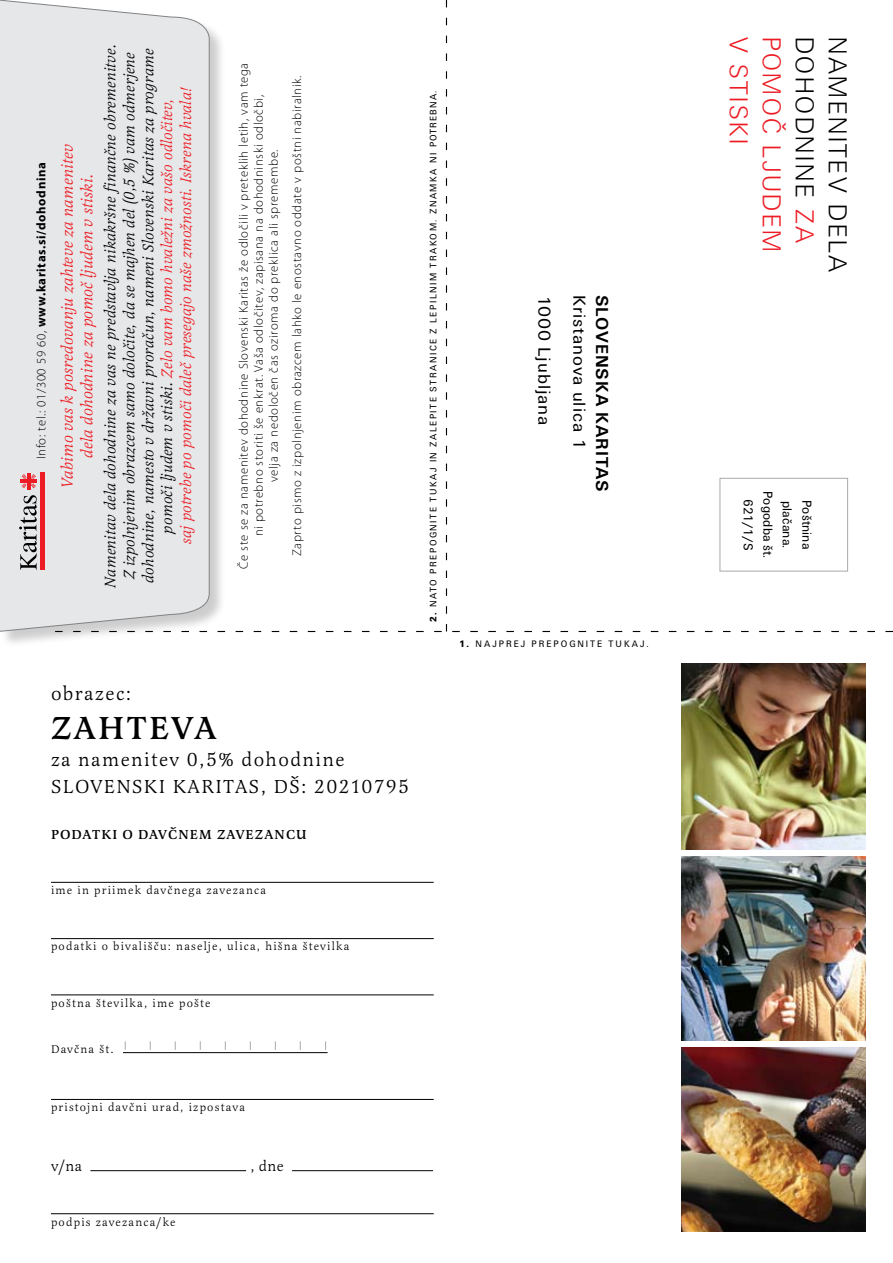
<style>
.page{position:relative;width:893px;height:1263px;background:#fff}
.page>*{position:absolute;margin:0;border:0;box-sizing:border-box;transform-origin:0 0}
.t1{font:500 33px "Latienne TEE";letter-spacing:.07em;color:#000}
.t2{font:27px "Unitus DEE Ligh";letter-spacing:.1em;color:#000}
.t3{font:27px "Unitus DEE Ligh";letter-spacing:.1em;color:#ed1c24}
.t4{font:19.5px/27px "Latienne TEE";letter-spacing:.07em;color:#000}
.t5{font:18px "Unitus TEE";letter-spacing:.05em;color:#000}
.t6{font:700 18px "Unitus TEE";letter-spacing:.05em;color:#000}
.t7{font:italic 16.5px/19.5px "Latienne TEE";letter-spacing:.01em;color:#ed1c24;text-align:center}
.t8{font:italic 15.75px/18.9px "Latienne TEE";letter-spacing:.01em;color:#000;text-align:center}
.t9{font:14.85px "Latienne TEE";color:#000}
.t10{font:13.5px/19.5px "Unitus TEE";letter-spacing:.01em;color:#000;text-align:center;scale:.95 1}
.t11{font:500 13.5px "Latienne TEE";letter-spacing:.08em;color:#000}
.t12{font:300 12.75px/15px "Myriad Pro";letter-spacing:.05em;color:#000;text-align:center}
.t13{font:700 12.75px "Myriad Pro";letter-spacing:.05em;color:#000}
.t14{font:11.55px "Latienne TEE";letter-spacing:.1em;color:#000}
.t15{font:9.75px "Unitus TEE";letter-spacing:.16em;color:#000;scale:.95 1}
.t16{font:9.75px "Unitus TEE";letter-spacing:.21em;color:#000;scale:.95 1}
.s1{font-weight:300}
.s2{color:#ed1c24}
.s3{font-family:"Unitus TEE Blac"}
</style>
<div class="page">
<hr style="left:51px;top:882px;width:383px;height:1px;background:#000">
<hr style="left:51px;top:938px;width:383px;height:1px;background:#000">
<hr style="left:51px;top:995px;width:383px;height:1px;background:#000">
<hr style="left:123px;top:1052px;width:205px;height:1px;background:#000">
<hr style="left:51px;top:1099px;width:383px;height:1px;background:#000">
<hr style="left:90px;top:1170px;width:156px;height:1px;background:#000">
<hr style="left:292px;top:1170px;width:141px;height:1px;background:#000">
<hr style="left:51px;top:1213px;width:383px;height:1px;background:#000">
<div style="left:0;top:0;width:232px;height:655px;background:#000;opacity:.2"></div>
<div style="left:0;top:0;width:55px;height:632px;background:#e6e7e8"></div>
<svg style="left:55px;top:0;width:838px;height:632px"></svg>
<img style="left:682px;top:856px;width:183px;height:184px">
<img style="left:682px;top:663px;width:183px;height:186px">
<img style="left:682px;top:1047px;width:184px;height:184px">
<svg style="left:19px;top:495px;width:18px;height:75px"></svg>
<hr style="left:21px;top:479px;width:16px;height:4px;background:#ed1c24">
<hr style="left:27px;top:473px;width:4px;height:16px;background:#ed1c24">
<svg style="left:22px;top:474px;width:14px;height:14px"></svg>
<hr style="left:41px;top:473px;width:4px;height:97px;background:#ed1c24">
<p class="t13" style="left:33px;top:459px;width:299px;rotate:-90deg"><span class="s1">Info: tel.: 01/300 59 60,</span> www.karitas.si/dohodnina</p>
<p class="t8" style="left:101px;top:587px;width:545px;rotate:-90deg">Namenitav dela dohodnine za vas ne predstavlja nikakršne finančne obremenitve.<br>Z izpolnjenim obrazcem samo določite, da se majhen del (0,5 %) vam odmerjene dohodnine, namesto v državni proračun, nameni Slovenski Karitas za programe pomoči ljudem v stiski. <span class="s2">Zelo vam bomo hvaležni za vašo odločitev,<br>saj potrebe po pomoči daleč presegajo naše zmožnosti. Iskrena hvala!</span></p>
<p class="t7" style="left:57px;top:488px;width:345px;rotate:-90deg">Vabimo vas k posredovanju zahteve za namenitev dela dohodnine za pomoč ljudem v stiski.</p>
<p class="t12" style="left:236px;top:569px;width:507px;rotate:-90deg">Če ste se za namenitev dohodnine Slovenski Karitas že odločili v preteklih letih, vam tega ni potrebno storiti še enkrat. Vaša odločitev, zapisana na dohodninski odločbi,<br>velja za nedoločen čas oziroma do preklica ali spremembe.</p>
<p class="t12" style="left:290px;top:556px;width:482px;rotate:-90deg">Zaprto pismo z izpolnjenim obrazcem lahko le enostavno oddate v poštni nabiralnik.</p>
<p class="t15" style="left:428px;top:622px;width:561px;rotate:-90deg"><span class="s3">2.</span> NATO PREPO GN IT E TUKA J IN ZALEPIT E ST RANICE Z LEPILN IM T RAKO M. ZNAMKA N I POTREBNA.</p>
<p class="t4" style="left:51px;top:680px;width:82px">obrazec:</p>
<h1 class="t1" style="left:51px;top:707px;width:167px">ZAHTEVA</h1>
<p class="t4" style="left:51px;top:746px;width:359px">za namenitev 0,5% dohodnine<br>SLOVENSKI KARITAS, DŠ: 20210795</p>
<p class="t11" style="left:51px;top:826px;width:257px">PODATKI O DAVČNEM ZAVEZANCU</p>
<p class="t14" style="left:51px;top:883px;width:217px">ime in priimek davčnega zavezanca</p>
<p class="t14" style="left:51px;top:939px;width:300px">podatki o bivališču: naselje, ulica, hišna številka</p>
<p class="t14" style="left:51px;top:996px;width:161px">poštna številka, ime pošte</p>
<p class="t14" style="left:51px;top:1042px;width:64px">Davčna št.</p>
<p class="t14" style="left:51px;top:1100px;width:196px">pristojni davčni urad, izpostava</p>
<p class="t9" style="left:51px;top:1157px;width:33px">v/na</p>
<p class="t9" style="left:250px;top:1157px;width:35px">, dne</p>
<p class="t14" style="left:51px;top:1214px;width:126px">podpis zavezanca/ke</p>
<p class="t5" style="left:554px;top:295px;width:132px;rotate:90deg">1000 LJUBLJANA</p>
<p class="t5" style="left:590px;top:295px;width:156px;rotate:90deg">KRISTANOVA ULICA 1</p>
<p class="t6" style="left:612px;top:295px;width:198px;rotate:90deg">SLOVENSKA KARITAS</p>
<p class="t15" style="left:459px;top:638px;width:26px"><span class="s3">1.</span> NAJ</p>
<p class="t16" style="left:499px;top:638px;width:159px">PREJ PREPO GN IT E T UKAJ .</p>
<h2 class="t3" style="left:753px;top:37px;width:109px;rotate:90deg">V STISKI</h2>
<h2 class="t3" style="left:786px;top:37px;width:217px;rotate:90deg">POMOČ LJUDEM</h2>
<h2 class="t2" style="left:819px;top:37px;width:208px;rotate:90deg">DOHODNINE <span class="s2">ZA</span></h2>
<h2 class="t2" style="left:852px;top:37px;width:237px;rotate:90deg">NAMENITEV DELA</h2>
<p class="t10" style="left:816px;top:491px;width:72px;rotate:90deg">POŠTNINA<br>PLAČANA.<br>POGODBA ŠT.<br>621/1/S</p>
</div>
